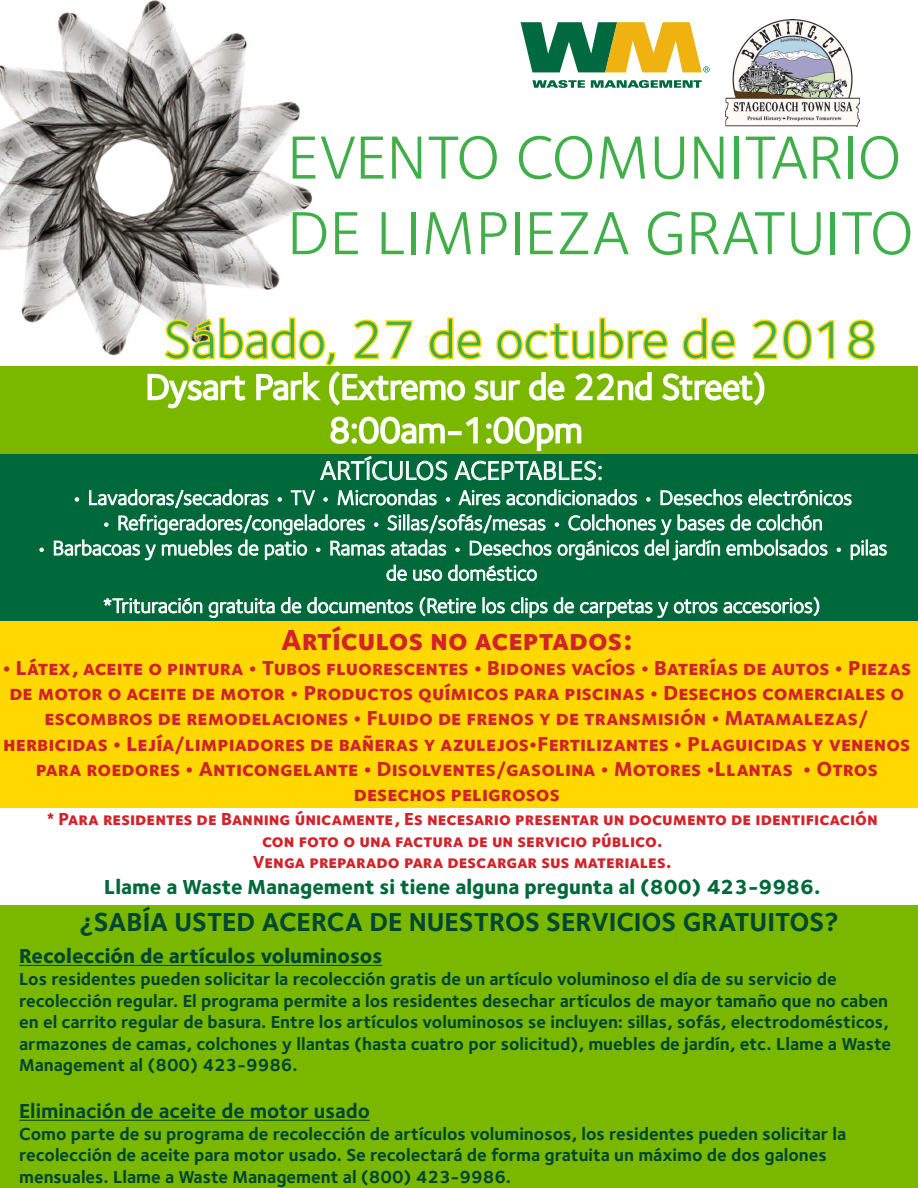
<style>
.page{position:relative;width:918px;height:1188px;background:#fff}
.page>*{position:absolute;margin:0;border:0;box-sizing:border-box;transform-origin:0 0}
.t1{font:63px/75.6px "Foundry Sterling";color:#40ae49}
.t2{font:54px "Foundry Sterling";color:#40ae49}
.t3{font:800 30px "Foundry Sterling";color:#d1232a}
.t4{font:700 27px "Foundry Sterling";color:#024731}
.t5{font:27px "Foundry Sterling";color:#fff}
.t6{font:800 21px "Foundry Sterling";color:#d1232a}
.t7{font:21px/25.2px "Foundry Sterling";color:#fff;text-align:center}
.t8{font:800 21px "Foundry Sterling";color:#00693c}
.t9{font:800 21px "Foundry Sterling";color:#024731}
.t10{font:700 21px "Foundry Sterling";color:#024731}
.t11{font:700 18px/21.6px "Foundry Sterling";color:#024731}
.t12{font:800 18px/21.6px "Foundry Sterling";color:#d1232a;text-align:center}
</style>
<div class="page">
<div style="left:0;top:454px;width:918px;height:167px;background:#00693c"></div>
<img style="left:0;top:0;width:312px;height:356px">
<svg style="left:847px;top:319px;width:29px;height:41px"></svg>
<div style="left:0;top:366px;width:918px;height:88px;background:#7ab800"></div>
<svg style="left:292px;top:136px;width:20px;height:43px"></svg>
<svg style="left:292px;top:211px;width:20px;height:44px"></svg>
<svg style="left:146px;top:316px;width:689px;height:93px"></svg>
<svg style="left:330px;top:416px;width:115px;height:28px"></svg>
<div style="left:448px;top:431px;width:14px;height:4px;border:2px solid #fff"></div>
<svg style="left:465px;top:417px;width:13px;height:27px"></svg>
<svg style="left:486px;top:416px;width:96px;height:36px"></svg>
<svg style="left:320px;top:456px;width:128px;height:25px"></svg>
<svg style="left:454px;top:460px;width:147px;height:21px"></svg>
<svg style="left:89px;top:489px;width:180px;height:19px"></svg>
<svg style="left:291px;top:490px;width:24px;height:15px"></svg>
<svg style="left:337px;top:489px;width:100px;height:17px"></svg>
<svg style="left:458px;top:489px;width:179px;height:17px"></svg>
<svg style="left:660px;top:489px;width:192px;height:17px"></svg>
<svg style="left:837px;top:548px;width:4px;height:4px"></svg>
<svg style="left:850px;top:540px;width:37px;height:20px"></svg>
<svg style="left:54px;top:514px;width:774px;height:67px"></svg>
<svg style="left:103px;top:598px;width:172px;height:20px"></svg>
<svg style="left:281px;top:597px;width:132px;height:17px"></svg>
<svg style="left:419px;top:597px;width:57px;height:19px"></svg>
<svg style="left:483px;top:598px;width:22px;height:16px"></svg>
<svg style="left:511px;top:597px;width:63px;height:21px"></svg>
<svg style="left:580px;top:597px;width:240px;height:21px"></svg>
<div style="left:0;top:621px;width:918px;height:187px;background:#ffd801"></div>
<div style="left:0;top:905px;width:918px;height:283px;background:#7ab800"></div>
<hr style="left:19px;top:965px;width:363px;height:1px;background:#024731">
<hr style="left:19px;top:1120px;width:351px;height:1px;background:#024731">
<svg style="left:532px;top:80px;width:53px;height:8px"></svg>
<svg style="left:591px;top:80px;width:111px;height:8px"></svg>
<svg style="left:521px;top:22px;width:189px;height:50px"></svg>
<img style="left:726px;top:19px;width:134px;height:108px">
<p class="t1" style="left:287px;top:120px;width:628px">EVENTO COMUNITARIO<br>DE LIMPIEZA GRATUITO</p>
<p class="t2" style="left:164px;top:308px;width:715px">Sábado, 27 de octubre de 2018</p>
<p class="t5" style="left:320px;top:455px;width:284px">ARTÍCULOS ACEPTABLES:</p>
<p class="t7" style="left:71px;top:485px;width:783px">• Lavadoras/secadoras • TV • Microondas • Aires acondicionados • Desechos electrónicos</p>
<p class="t7" style="left:101px;top:510px;width:724px">• Refrigeradores/congeladores • Sillas/sofás/mesas • Colchones y bases de colchón</p>
<p class="t7" style="left:36px;top:536px;width:853px">• Barbacoas y muebles de patio • Ramas atadas • Desechos orgánicos del jardín embolsados • pilas de uso doméstico</p>
<p class="t7" style="left:103px;top:593px;width:719px">*Trituración gratuita de documentos (Retire los clips de carpetas y otros accesorios)</p>
<p class="t3" style="left:281px;top:621px;width:353px">Artículos no aceptados:</p>
<p class="t6" style="left:2px;top:655px;width:910px">• Látex, aceite o pintura • Tubos fluorescentes • Bidones vacíos • Baterías de autos • Piezas</p>
<p class="t6" style="left:9px;top:680px;width:896px">de motor o aceite de motor • Productos químicos para piscinas • Desechos comerciales o</p>
<p class="t6" style="left:45px;top:705px;width:826px">escombros de remodelaciones • Fluido de frenos y de transmisión • Matamalezas/</p>
<p class="t6" style="left:3px;top:730px;width:909px">herbicidas • Lejía/limpiadores de bañeras y azulejos•Fertilizantes • Plaguicidas y venenos</p>
<p class="t6" style="left:36px;top:756px;width:844px">para roedores • Anticongelante • Disolventes/gasolina • Motores •Llantas • Otros</p>
<p class="t6" style="left:354px;top:781px;width:208px">desechos peligrosos</p>
<p class="t12" style="left:47px;top:809px;width:833px">* Para residentes de Banning únicamente, Es necesario presentar un documento de identificación con foto o una factura de un servicio público.</p>
<p class="t12" style="left:253px;top:852px;width:420px">Venga preparado para descargar sus materiales.</p>
<p class="t8" style="left:104px;top:873px;width:718px">Llame a Waste Management si tiene alguna pregunta al (800) 423-9986.</p>
<p class="t4" style="left:79px;top:906px;width:761px">¿SABÍA USTED ACERCA DE NUESTROS SERVICIOS GRATUITOS?</p>
<p class="t9" style="left:19px;top:943px;width:365px">Recolección de artículos voluminosos</p>
<p class="t11" style="left:19px;top:969px;width:819px">Los residentes pueden solicitar la recolección gratis de un artículo voluminoso el día de su servicio de</p>
<p class="t11" style="left:19px;top:991px;width:874px">recolección regular. El programa permite a los residentes desechar artículos de mayor tamaño que no caben en el carrito regular de basura. Entre los artículos voluminosos se incluyen: sillas, sofás, electrodomésticos, armazones de camas, colchones y llantas (hasta cuatro por solicitud), muebles de jardín, etc. Llame a Waste Management al (800) 423-9986.</p>
<p class="t10" style="left:19px;top:1099px;width:352px">Eliminación de aceite de motor usado</p>
<p class="t11" style="left:19px;top:1124px;width:829px">Como parte de su programa de recolección de artículos voluminosos, los residentes pueden solicitar la</p>
<p class="t11" style="left:19px;top:1145px;width:809px">recolección de aceite para motor usado. Se recolectará de forma gratuita un máximo de dos galones</p>
<p class="t11" style="left:19px;top:1167px;width:493px">mensuales. Llame a Waste Management al (800) 423-9986.</p>
</div>
